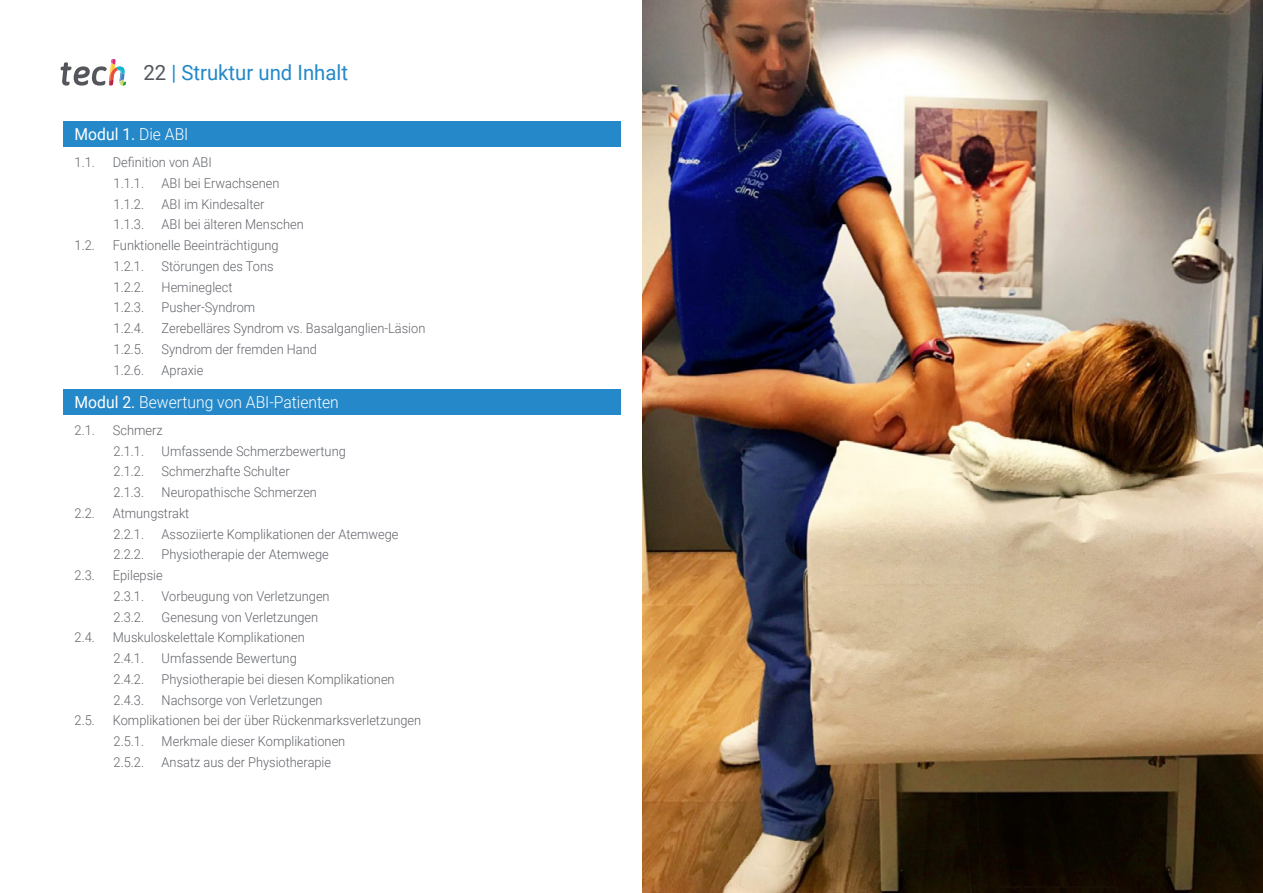
<style>
.page{position:relative;width:1263px;height:893px;background:#fff}
.page>*{position:absolute;margin:0;border:0;box-sizing:border-box;transform-origin:0 0}
.t1{font:21px "Roboto";color:#2488c9}
.t2{font:300 16.5px "Roboto";color:#fff;scale:.95 1}
.t3{font:16.5px "Roboto";color:#fff;scale:.95 1}
.t4{font:300 13.5px/20.7px "Roboto";color:#61646a;scale:.95 1}
.s1{color:#52555b}
.s2{font-weight:300}
.s3{font-weight:400}
</style>
<div class="page">
<div style="left:64px;top:121px;width:557px;height:25px;background:#2488c9"></div>
<div style="left:64px;top:389px;width:557px;height:25px;background:#2488c9"></div>
<img style="left:642px;top:0;width:621px;height:893px">
<svg style="left:61px;top:59px;width:65px;height:27px"></svg>
<h1 class="t1" style="left:144px;top:57px;width:206px"><span class="s1">22</span> | Struktur und Inhalt</h1>
<p class="t3" style="left:75px;top:123px;width:121px">Modul 1. <span class="s2">Die ABI</span></p>
<p class="t4" style="left:75px;top:151px;width:23px">1.1.</p>
<p class="t4" style="left:113px;top:151px;width:106px">Definition von ABI<br>1.1.1.</p>
<p class="t4" style="left:162px;top:172px;width:126px">ABI bei Erwachsenen</p>
<p class="t4" style="left:114px;top:193px;width:34px">1.1.2.</p>
<p class="t4" style="left:162px;top:193px;width:110px">ABI im Kindesalter</p>
<p class="t4" style="left:114px;top:214px;width:34px">1.1.3.</p>
<p class="t4" style="left:162px;top:214px;width:151px">ABI bei älteren Menschen</p>
<p class="t4" style="left:75px;top:234px;width:23px">1.2.</p>
<p class="t4" style="left:113px;top:234px;width:176px">Funktionelle Beeinträchtigung<br>1.2.1.</p>
<p class="t4" style="left:162px;top:255px;width:119px">Störungen des Tons</p>
<p class="t4" style="left:114px;top:276px;width:34px">1.2.2.</p>
<p class="t4" style="left:162px;top:276px;width:76px">Hemineglect</p>
<p class="t4" style="left:114px;top:297px;width:34px">1.2.3.</p>
<p class="t4" style="left:162px;top:297px;width:100px">Pusher-Syndrom</p>
<p class="t4" style="left:114px;top:317px;width:34px">1.2.4.</p>
<p class="t4" style="left:162px;top:317px;width:279px">Zerebelläres Syndrom vs. Basalganglien-Läsion</p>
<p class="t4" style="left:114px;top:338px;width:34px">1.2.5.</p>
<p class="t4" style="left:162px;top:338px;width:165px">Syndrom der fremden Hand</p>
<p class="t4" style="left:114px;top:359px;width:34px">1.2.6.</p>
<p class="t4" style="left:162px;top:359px;width:45px">Apraxie</p>
<p class="t2" style="left:75px;top:390px;width:280px"><span class="s3">Modul 2.</span> Bewertung von ABI-Patienten</p>
<p class="t4" style="left:75px;top:419px;width:23px">2.1.</p>
<p class="t4" style="left:113px;top:419px;width:54px">Schmerz<br>2.1.1.</p>
<p class="t4" style="left:162px;top:440px;width:195px">Umfassende Schmerzbewertung</p>
<p class="t4" style="left:114px;top:461px;width:34px">2.1.2.</p>
<p class="t4" style="left:162px;top:461px;width:136px">Schmerzhafte Schulter</p>
<p class="t4" style="left:114px;top:481px;width:34px">2.1.3.</p>
<p class="t4" style="left:162px;top:481px;width:165px">Neuropathische Schmerzen</p>
<p class="t4" style="left:75px;top:502px;width:23px">2.2.</p>
<p class="t4" style="left:113px;top:502px;width:82px">Atmungstrakt<br>2.2.1.</p>
<p class="t4" style="left:162px;top:523px;width:251px">Assoziierte Komplikationen der Atemwege</p>
<p class="t4" style="left:114px;top:544px;width:34px">2.2.2.</p>
<p class="t4" style="left:162px;top:544px;width:178px">Physiotherapie der Atemwege</p>
<p class="t4" style="left:75px;top:564px;width:23px">2.3.</p>
<p class="t4" style="left:113px;top:564px;width:54px">Epilepsie<br>2.3.1.</p>
<p class="t4" style="left:162px;top:585px;width:178px">Vorbeugung von Verletzungen</p>
<p class="t4" style="left:114px;top:606px;width:34px">2.3.2.</p>
<p class="t4" style="left:162px;top:606px;width:166px">Genesung von Verletzungen</p>
<p class="t4" style="left:75px;top:627px;width:23px">2.4.</p>
<p class="t4" style="left:113px;top:627px;width:203px">Muskuloskelettale Komplikationen<br>2.4.1.</p>
<p class="t4" style="left:162px;top:647px;width:144px">Umfassende Bewertung</p>
<p class="t4" style="left:114px;top:668px;width:34px">2.4.2.</p>
<p class="t4" style="left:162px;top:668px;width:247px">Physiotherapie bei diesen Komplikationen</p>
<p class="t4" style="left:114px;top:689px;width:34px">2.4.3.</p>
<p class="t4" style="left:162px;top:689px;width:171px">Nachsorge von Verletzungen</p>
<p class="t4" style="left:75px;top:710px;width:23px">2.5.</p>
<p class="t4" style="left:113px;top:710px;width:326px">Komplikationen bei der über Rückenmarksverletzungen<br>2.5.1.</p>
<p class="t4" style="left:162px;top:730px;width:195px">Merkmale dieser Komplikationen</p>
<p class="t4" style="left:114px;top:751px;width:34px">2.5.2.</p>
<p class="t4" style="left:162px;top:751px;width:180px">Ansatz aus der Physiotherapie</p>
</div>
